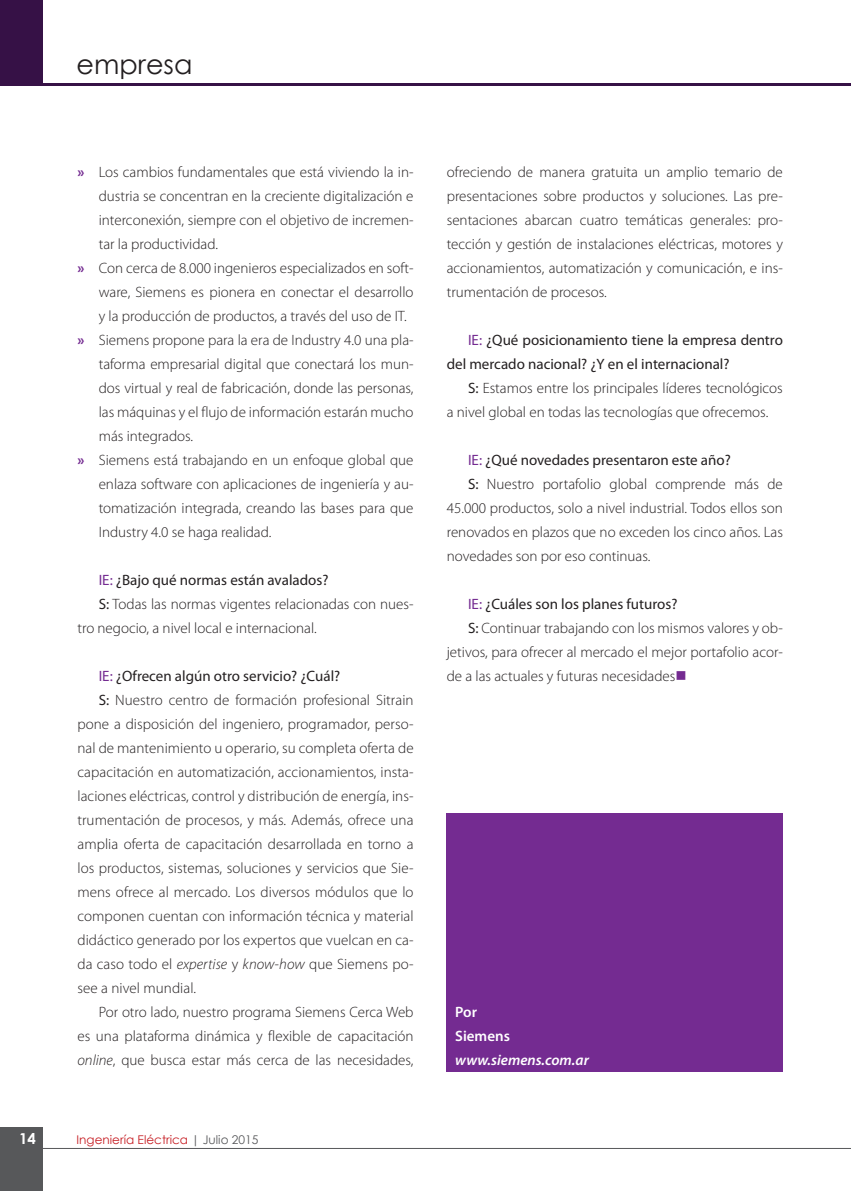
<style>
.page{position:relative;width:851px;height:1191px;background:#fff}
.page>*{position:absolute;margin:0;border:0;box-sizing:border-box;transform-origin:0 0}
.t1{font:27px "Century Gothic";color:#231f20}
.t2{font:300 15px/24px "Myriad Pro";color:#231f20;text-align:justify}
.t3{font:15px/24px "Myriad Pro";color:#231f20}
.t4{font:italic 600 15px "Myriad Pro";color:#fff}
.t5{font:600 15px/24px "Myriad Pro";color:#fff}
.t6{font:700 15px "Century Gothic";color:#fff}
.t7{font:12px "Century Gothic";color:#c61c22}
.s1{font-weight:700;color:#742b91}
.s2{color:#742b91}
.s3{font-weight:400}
.s4{font-style:italic}
.s5{color:#57585a}
</style>
<div class="page">
<div style="left:0;top:1127px;width:43px;height:64px;background:#57585a"></div>
<hr style="left:0;top:1148px;width:850px;height:1px;background:#57585a">
<div style="left:0;top:0;width:43px;height:85px;background:#361146"></div>
<hr style="left:0;top:83px;width:850px;height:2px;background:#361146">
<div style="left:446px;top:813px;width:336px;height:258px;background:#742b91"></div>
<h1 class="t1" style="left:77px;top:45px;width:117px">empresa</h1>
<p class="t2" style="left:77px;top:160px;width:337px"><span class="s1">»</span> Los cambios fundamentales que está viviendo la in-</p>
<p class="t2" style="left:99px;top:184px;width:316px">dustria se concentran en la creciente digitalización e</p>
<p class="t2" style="left:99px;top:208px;width:316px">interconexión, siempre con el objetivo de incremen-</p>
<p class="t2" style="left:99px;top:232px;width:121px">tar la productividad.</p>
<p class="t2" style="left:77px;top:256px;width:337px"><span class="s1">»</span> Con cerca de 8.000 ingenieros especializados en soft-</p>
<p class="t2" style="left:99px;top:280px;width:316px">ware, Siemens es pionera en conectar el desarrollo</p>
<p class="t2" style="left:99px;top:304px;width:309px">y la producción de productos, a través del uso de IT.</p>
<p class="t2" style="left:77px;top:328px;width:337px"><span class="s1">»</span> Siemens propone para la era de Industry 4.0 una pla-</p>
<p class="t2" style="left:99px;top:352px;width:316px">taforma empresarial digital que conectará los mun-</p>
<p class="t2" style="left:99px;top:376px;width:316px">dos virtual y real de fabricación, donde las personas,</p>
<p class="t2" style="left:99px;top:400px;width:316px">las máquinas y el flujo de información estarán mucho</p>
<p class="t2" style="left:99px;top:424px;width:96px">más integrados.</p>
<p class="t2" style="left:77px;top:448px;width:337px"><span class="s1">»</span> Siemens está trabajando en un enfoque global que</p>
<p class="t2" style="left:99px;top:472px;width:316px">enlaza software con aplicaciones de ingeniería y au-</p>
<p class="t2" style="left:99px;top:496px;width:316px">tomatización integrada, creando las bases para que</p>
<p class="t2" style="left:99px;top:520px;width:174px">Industry 4.0 se haga realidad.</p>
<p class="t3" style="left:99px;top:568px;width:231px"><span class="s2">IE:</span> ¿Bajo qué normas están avalados?</p>
<p class="t2" style="left:99px;top:592px;width:316px"><span class="s3">S:</span> Todas las normas vigentes relacionadas con nues-</p>
<p class="t2" style="left:77px;top:616px;width:241px">tro negocio, a nivel local e internacional.</p>
<p class="t3" style="left:99px;top:664px;width:243px"><span class="s2">IE:</span> ¿Ofrecen algún otro servicio? ¿Cuál?</p>
<p class="t2" style="left:99px;top:688px;width:316px"><span class="s3">S:</span> Nuestro centro de formación profesional Sitrain</p>
<p class="t2" style="left:77px;top:712px;width:337px">pone a disposición del ingeniero, programador, perso-</p>
<p class="t2" style="left:77px;top:736px;width:337px">nal de mantenimiento u operario, su completa oferta de</p>
<p class="t2" style="left:77px;top:760px;width:337px">capacitación en automatización, accionamientos, insta-</p>
<p class="t2" style="left:77px;top:784px;width:337px">laciones eléctricas, control y distribución de energía, ins-</p>
<p class="t2" style="left:77px;top:808px;width:337px">trumentación de procesos, y más. Además, ofrece una</p>
<p class="t2" style="left:77px;top:832px;width:337px">amplia oferta de capacitación desarrollada en torno a</p>
<p class="t2" style="left:77px;top:856px;width:337px">los productos, sistemas, soluciones y servicios que Sie-</p>
<p class="t2" style="left:77px;top:880px;width:337px">mens ofrece al mercado. Los diversos módulos que lo</p>
<p class="t2" style="left:77px;top:904px;width:337px">componen cuentan con información técnica y material</p>
<p class="t2" style="left:77px;top:928px;width:337px">didáctico generado por los expertos que vuelcan en ca-</p>
<p class="t2" style="left:77px;top:952px;width:337px">da caso todo el <span class="s4">expertise</span> y <span class="s4">know-how</span> que Siemens po-</p>
<p class="t2" style="left:77px;top:976px;width:120px">see a nivel mundial.</p>
<p class="t2" style="left:99px;top:1000px;width:316px">Por otro lado, nuestro programa Siemens Cerca Web</p>
<p class="t2" style="left:77px;top:1024px;width:337px">es una plataforma dinámica y flexible de capacitación</p>
<p class="t2" style="left:77px;top:1048px;width:337px"><span class="s4">online</span>, que busca estar más cerca de las necesidades,</p>
<p class="t6" style="left:19px;top:1127px;width:18px">14</p>
<p class="t7" style="left:77px;top:1131px;width:183px">Ingeniería Eléctrica <span class="s5">| Julio 2015</span></p>
<p class="t2" style="left:446px;top:160px;width:337px">ofreciendo de manera gratuita un amplio temario de presentaciones sobre productos y soluciones. Las pre&shy;sentaciones abarcan cuatro temáticas generales: pro&shy;tección y gestión de instalaciones eléctricas, motores y accionamientos, automatización y comunicación, e ins&shy;trumentación de procesos.</p>
<p class="t3" style="left:446px;top:328px;width:337px;text-indent:21px"><span class="s2">IE:</span> ¿Qué posicionamiento tiene la empresa dentro del mercado nacional? ¿Y en el internacional?</p>
<p class="t2" style="left:446px;top:376px;width:337px;text-indent:21px"><span class="s3">S:</span> Estamos entre los principales líderes tecnológicos a nivel global en todas las tecnologías que ofrecemos.</p>
<p class="t3" style="left:468px;top:448px;width:264px"><span class="s2">IE:</span> ¿Qué novedades presentaron este año?</p>
<p class="t2" style="left:468px;top:472px;width:316px"><span class="s3">S:</span> Nuestro portafolio global comprende más de</p>
<p class="t2" style="left:446px;top:496px;width:337px">45.000 productos, solo a nivel industrial. Todos ellos son</p>
<p class="t2" style="left:446px;top:520px;width:337px">renovados en plazos que no exceden los cinco años. Las</p>
<p class="t2" style="left:446px;top:544px;width:205px">novedades son por eso continuas.</p>
<p class="t3" style="left:468px;top:592px;width:211px"><span class="s2">IE:</span> ¿Cuáles son los planes futuros?</p>
<p class="t2" style="left:468px;top:616px;width:316px"><span class="s3">S:</span> Continuar trabajando con los mismos valores y ob-</p>
<p class="t2" style="left:446px;top:640px;width:337px">jetivos, para ofrecer al mercado el mejor portafolio acor-</p>
<p class="t2" style="left:446px;top:664px;width:241px">de a las actuales y futuras necesidades<span class="s2">■</span></p>
<p class="t5" style="left:455px;top:1000px;width:56px">Por<br>Siemens</p>
<p class="t4" style="left:455px;top:1050px;width:135px">www.siemens.com.ar</p>
</div>
